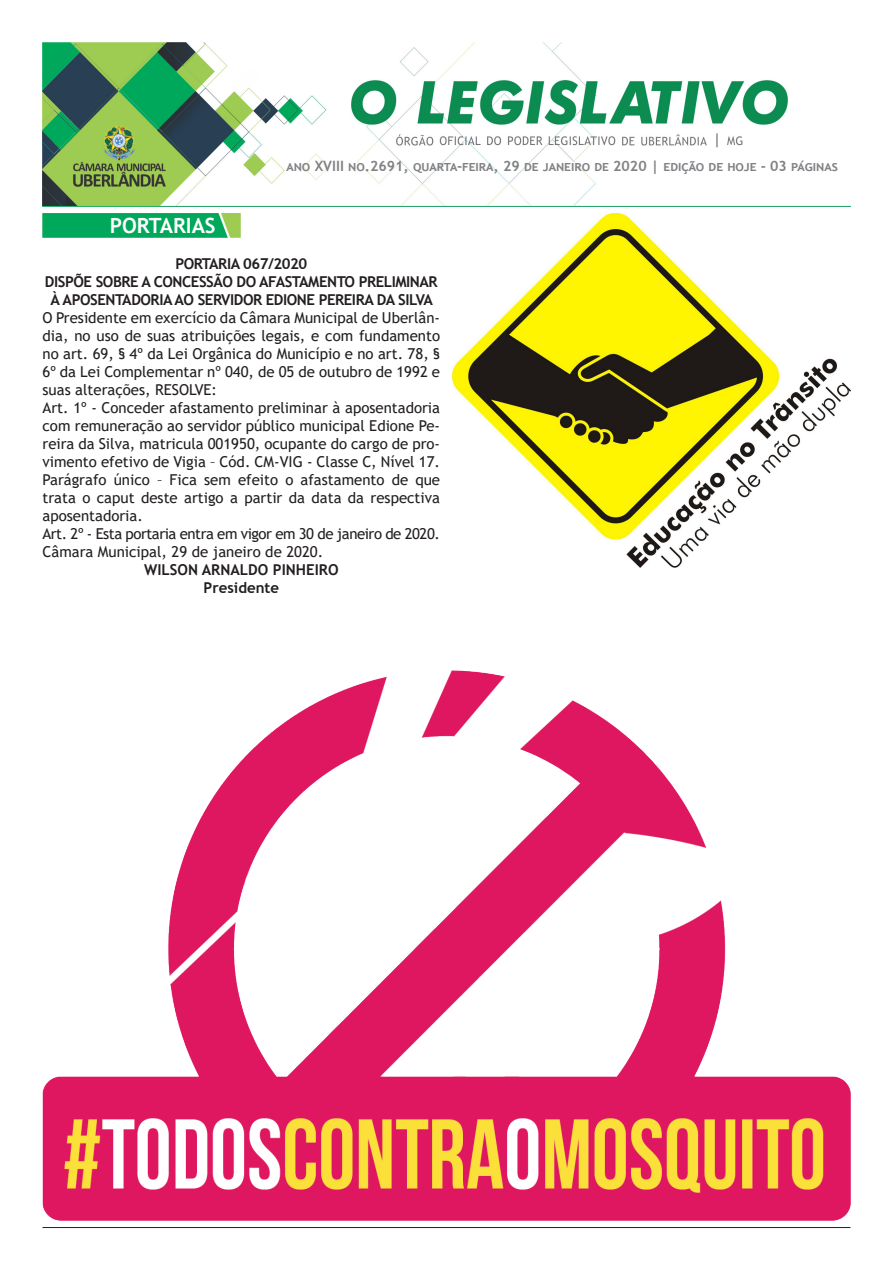
<style>
.page{position:relative;width:893px;height:1263px;background:#fff}
.page>*{position:absolute;margin:0;border:0;box-sizing:border-box;transform-origin:0 0}
.t1{font:700 21px "Trebuchet MS";color:#fff}
.t2{font:15px/18px "Trebuchet MS";color:#231f20;text-align:justify}
.t3{font:700 15px/18px "Trebuchet MS";letter-spacing:-.03em;color:#231f20;text-align:center}
.t4{font:15px "Trebuchet MS";letter-spacing:-.03em;color:#231f20}
.t5{font:700 15px "Trebuchet MS";color:#231f20}
.t6{font:700 14.25px "Trebuchet MS";color:#808285}
</style>
<div class="page">
<img style="left:43px;top:43px;width:807px;height:163px">
<hr style="left:43px;top:1227px;width:807px;height:1px;background:#231f20">
<img style="left:43px;top:213px;width:197px;height:24px">
<img style="left:43px;top:670px;width:807px;height:550px">
<img style="left:453px;top:213px;width:397px;height:354px">
<p class="t6" style="left:286px;top:157px;width:553px">ano XVIII no.2691, quarta-feira, 29 de janeiro de 2020 | edição de hoje - 03 páginas</p>
<p class="t1" style="left:110px;top:212px;width:107px">PORTARIAS</p>
<p class="t3" style="left:175px;top:255px;width:133px">PORTARIA 067/2020</p>
<p class="t3" style="left:45px;top:273px;width:394px">DISPÕE SOBRE A CONCESSÃO DO AFASTAMENTO PRELIMINAR<br>À APOSENTADORIA AO SERVIDOR EDIONE PEREIRA DA SILVA</p>
<p class="t2" style="left:43px;top:309px;width:399px">O Presidente em exercício da Câmara Municipal de Uberlân&shy;dia, no uso de suas atribuições legais, e com fundamento no art. 69, § 4º da Lei Orgânica do Município e no art. 78, § 6º da Lei Complementar nº 040, de 05 de outubro de 1992 e suas alterações, RESOLVE:</p>
<p class="t2" style="left:43px;top:399px;width:399px">Art. 1º - Conceder afastamento preliminar à aposentadoria com remuneração ao servidor público municipal Edione Pe&shy;reira da Silva, matricula 001950, ocupante do cargo de pro&shy;vimento efetivo de Vigia – Cód. CM-VIG - Classe C, Nível 17.</p>
<p class="t2" style="left:43px;top:471px;width:399px">Parágrafo único – Fica sem efeito o afastamento de que trata o caput deste artigo a partir da data da respectiva aposentadoria.</p>
<p class="t4" style="left:43px;top:524px;width:399px">Art. 2º - Esta portaria entra em vigor em 30 de janeiro de 2020.</p>
<p class="t2" style="left:43px;top:543px;width:282px">Câmara Municipal, 29 de janeiro de 2020.</p>
<p class="t5" style="left:144px;top:560px;width:196px">WILSON ARNALDO PINHEIRO</p>
<p class="t5" style="left:204px;top:578px;width:77px">Presidente</p>
</div>
